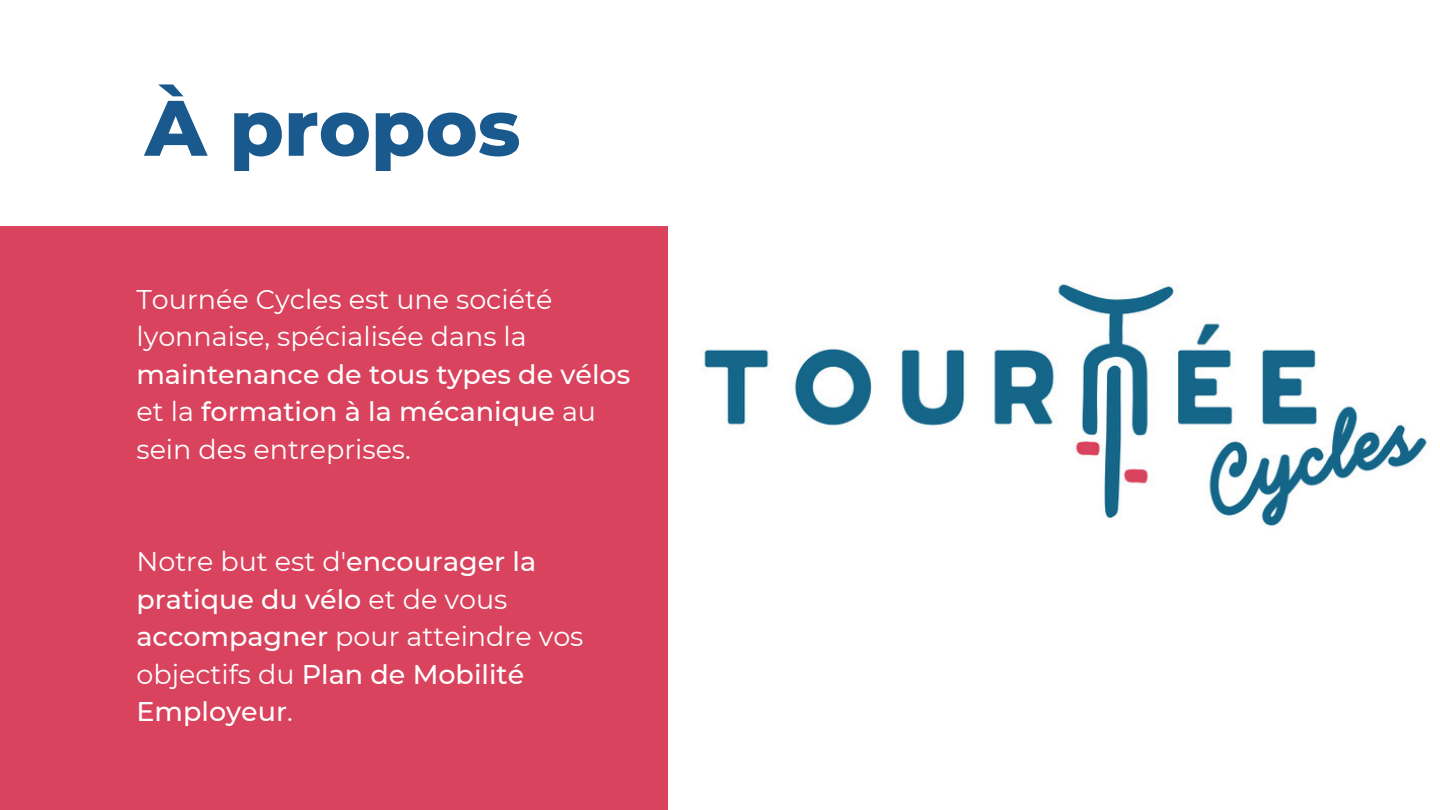
<style>
.page{position:relative;width:1440px;height:810px;background:#fff}
.page>*{position:absolute;margin:0;border:0;box-sizing:border-box;transform-origin:0 0}
.t1{font:800 78.5px "Montserrat";color:#19598d}
.t2{font:27px/37.5px "Montserrat";color:#fff}
.t3{font:500 27px/37.5px "Montserrat";color:#fff}
.s1{font-weight:500}
.s2{font-weight:400}
</style>
<div class="page">
<img style="left:703px;top:284px;width:724px;height:243px">
<div style="left:0;top:227px;width:668px;height:583px;background:#d9435d"></div>
<p class="t1" style="left:145px;top:80px;width:377px">À propos</p>
<p class="t2" style="left:136px;top:280px;width:495px">Tournée Cycles est une société lyonnaise, spécialisée dans la <span class="s1">maintenance de tous types de vélos </span>et la <span class="s1">formation à la mécanique</span> au sein des entreprises.</p>
<p class="t3" style="left:136px;top:543px;width:448px"><span class="s2">Notre but est d'</span>encourager la pratique du vélo <span class="s2">et de vous </span>accompagner <span class="s2">pour atteindre vos objectifs du</span> Plan de Mobilité<br>Employeur<span class="s2">.</span></p>
</div>
